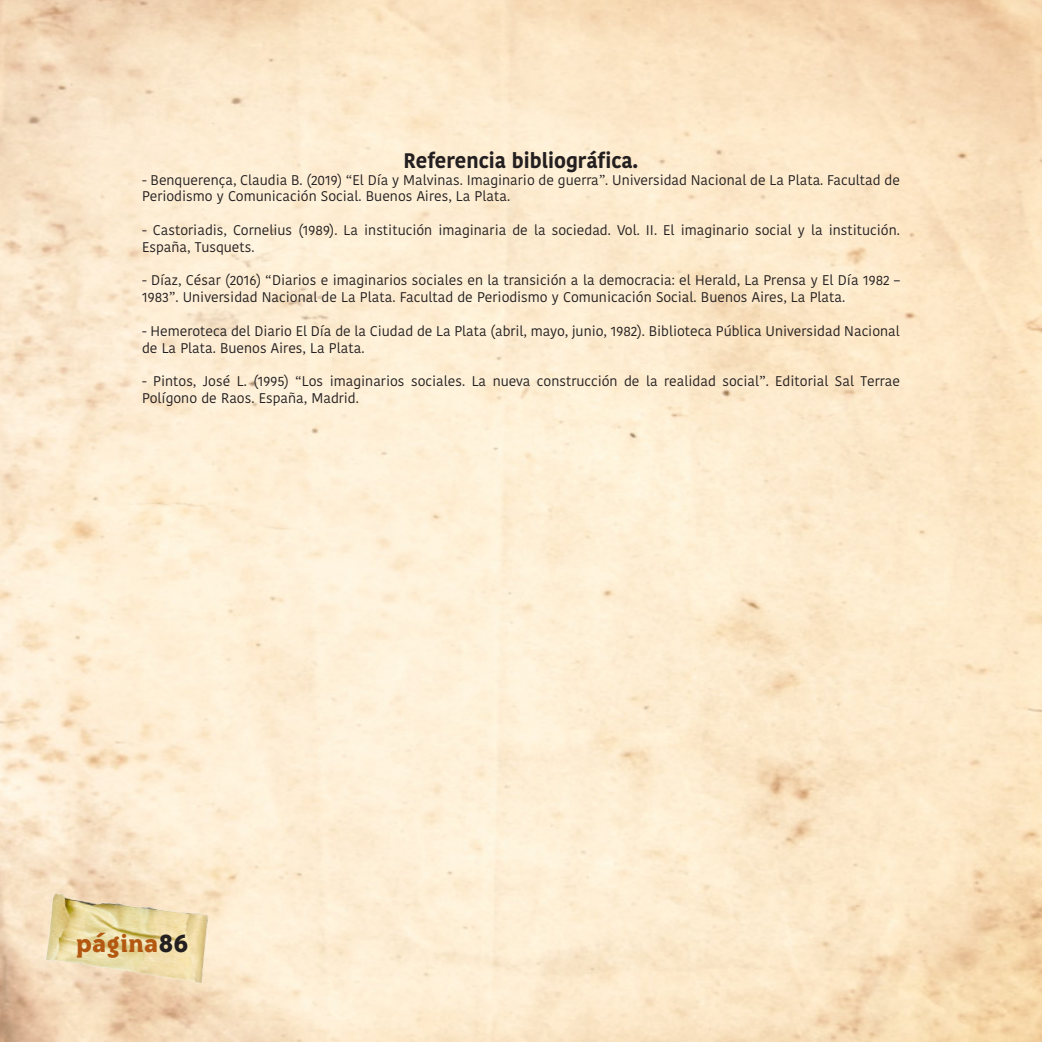
<style>
.page{position:relative;width:1042px;height:1042px;background:#fff}
.page>*{position:absolute;margin:0;border:0;box-sizing:border-box;transform-origin:0 0}
.t1{font:29.75px "Bailey Quad Bold ITC Std";color:#b35811}
.t2{font:700 21px "Kohinoor Telugu";color:#231f20;scale:.96 1}
.t3{font:14px/16.8px "Kohinoor Telugu";color:#231f20}
.s1{color:#231f20}
</style>
<div class="page">
<img style="left:0;top:0;width:1042px;height:1042px">
<img style="left:21px;top:862px;width:205px;height:142px">
<p class="t2" style="left:403px;top:148px;width:246px">Referencia bibliográfica.</p>
<p class="t3" style="left:142px;top:171px;width:759px">- Benquerença, Claudia B. (2019) “El Día y Malvinas. Imaginario de guerra”. Universidad Nacional de La Plata. Facultad de<br>Periodismo y Comunicación Social. Buenos Aires, La Plata.</p>
<p class="t3" style="left:142px;top:222px;width:759px">- Castoriadis, Cornelius (1989). La institución imaginaria de la sociedad. Vol. II. El imaginario social y la institución.<br>España, Tusquets.</p>
<p class="t3" style="left:142px;top:272px;width:759px">- Díaz, César (2016) “Diarios e imaginarios sociales en la transición a la democracia: el Herald, La Prensa y El Día 1982 –<br>1983”. Universidad Nacional de La Plata. Facultad de Periodismo y Comunicación Social. Buenos Aires, La Plata.</p>
<p class="t3" style="left:142px;top:323px;width:759px">- Hemeroteca del Diario El Día de la Ciudad de La Plata (abril, mayo, junio, 1982). Biblioteca Pública Universidad Nacional de La Plata. Buenos Aires, La Plata.</p>
<p class="t3" style="left:142px;top:373px;width:759px">- Pintos, José L. (1995) “Los imaginarios sociales. La nueva construcción de la realidad social”. Editorial Sal Terrae<br>Polígono de Raos. España, Madrid.</p>
<p class="t1" style="left:76px;top:926px;width:114px">página<span class="s1">86</span></p>
</div>
